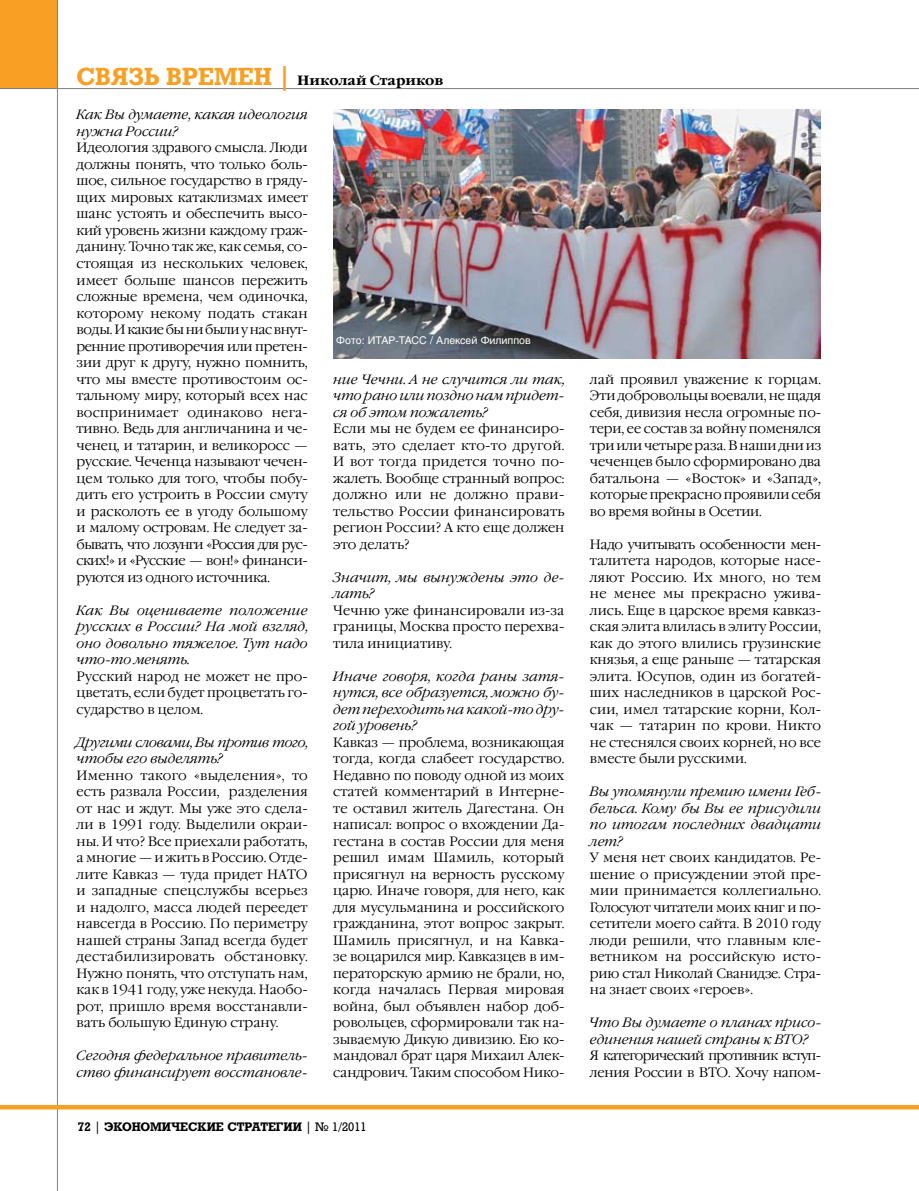
<style>
.page{position:relative;width:919px;height:1191px;background:#fff}
.page>*{position:absolute;margin:0;border:0;box-sizing:border-box;transform-origin:0 0}
.t1{font:700 24px "Rodeo";color:#f9a024}
.t2{font:300 13.5px/16.5px "Garamond C";color:#000;text-align:justify}
.t3{font:italic 300 13.5px/16.5px "Garamond C";color:#000}
.t4{font:300 13.5px/16.5px "Garamond C";letter-spacing:-.055em;color:#000}
.t5{font:italic 300 13.5px/16.5px "Garamond C";letter-spacing:-.02em;color:#000}
.t6{font:700 13.5px "Garamond C";color:#000}
.t7{font:700 12px "Rodeo";color:#000}
.t8{font:10.5px "Helios";color:#fff}
.s1{font-family:"Rodeo";font-size:24px;color:#f9a024}
.s2{font-weight:400}
</style>
<div class="page">
<div style="left:0;top:0;width:58px;height:89px;background:#f9a024"></div>
<hr style="left:57px;top:0;width:1px;height:1191px;background:#808284">
<hr style="left:0;top:88px;width:918px;height:1px;background:#808284">
<hr style="left:0;top:1105px;width:918px;height:4px;background:#f9a024">
<img style="left:333px;top:109px;width:487px;height:249px">
<h1 class="t1" style="left:77px;top:62px;width:125px">связь времен</h1>
<p class="t6" style="left:278px;top:73px;width:166px"><span class="s1">|</span> Николай Стариков</p>
<p class="t3" style="left:77px;top:107px;width:232px">Как Вы думаете, какая идеология нужна России?</p>
<p class="t2" style="left:77px;top:140px;width:233px">Идеология здравого смысла. Люди должны понять, что только боль&shy;шое, сильное государство в гряду&shy;щих мировых катаклизмах имеет шанс устоять и обеспечить высо&shy;кий уровень жизни каждому граж&shy;данину. Точно так же, как семья, со&shy;стоящая из нескольких человек, имеет больше шансов пережить сложные времена, чем одиночка, которому некому подать стакан воды. И какие бы ни были у нас внут&shy;ренние противоречия или претен&shy;зии друг к другу, нужно помнить, что мы вместе противостоим ос&shy;тальному миру, который всех нас воспринимает одинаково нега&shy;тивно. Ведь для англичанина и че&shy;ченец, и татарин, и великоросс — русские. Чеченца называют чечен&shy;цем только для того, чтобы побу&shy;дить его устроить в России смуту и расколоть ее в угоду большому и малому островам. Не следует за&shy;бывать, что лозунги «Россия для рус&shy;ских!» и «Русские — вон!» финанси&shy;руются из одного источника.</p>
<p class="t3" style="left:77px;top:602px;width:233px;text-align:justify">Как Вы оцениваете положение русских в России? На мой взгляд, оно довольно тяжелое. Тут надо что-то менять.</p>
<p class="t2" style="left:77px;top:668px;width:233px">Русский народ не может не про&shy;цветать, если будет процветать го&shy;сударство в целом.</p>
<p class="t5" style="left:77px;top:734px;width:233px">Другими словами, Вы против того, чтобы его выделять?</p>
<p class="t2" style="left:77px;top:767px;width:233px">Именно такого «выделения», то есть развала России, разделения от нас и ждут. Мы уже это сдела&shy;ли в 1991 году. Выделили окраи&shy;ны. И что? Все приехали работать, а многие — и жить в Россию. Отде&shy;лите Кавказ — туда придет НАТО и западные спецслужбы всерьез и надолго, масса людей переедет навсегда в Россию. По периметру нашей страны Запад всегда будет дестабилизировать обстановку.<br>Нужно понять, что отступать нам, как в 1941 году, уже некуда. Наобо&shy;рот, пришло время восстанавли&shy;вать большую Единую страну.</p>
<p class="t3" style="left:77px;top:1048px;width:233px">Сегодня федеральное правитель&shy;ство финансирует восстановле-</p>
<p class="t8" style="left:336px;top:334px;width:196px">Фото: ИТАР-ТАСС / Алексей Филиппов</p>
<p class="t3" style="left:333px;top:371px;width:233px;text-align:justify">ние Чечни. А не случится ли так, что рано или поздно нам придет&shy;ся об этом пожалеть?</p>
<p class="t2" style="left:333px;top:421px;width:233px">Если мы не будем ее финансиро&shy;вать, это сделает кто-то другой.<br>И вот тогда придется точно по&shy;жалеть. Вообще странный во-прос: должно или не должно прави&shy;тельство России финансировать регион России? А кто еще должен это делать?</p>
<p class="t3" style="left:333px;top:569px;width:233px">Значит, мы вынуждены это де&shy;лать?</p>
<p class="t2" style="left:333px;top:602px;width:233px">Чечню уже финансировали из-за границы, Москва просто перехва&shy;тила инициативу.</p>
<p class="t3" style="left:333px;top:668px;width:233px;text-align:justify">Иначе говоря, когда раны затя&shy;нутся, все образуется, можно бу&shy;дет переходить на какой-то дру&shy;гой уровень?</p>
<p class="t2" style="left:333px;top:734px;width:233px">Кавказ — проблема, возникающая тогда, когда слабеет государ-ство.<br>Недавно по поводу одной из моих статей комментарий в Интерне&shy;те оставил житель Дагестана. Он написал: вопрос о вхождении Да&shy;гестана в состав России для меня решил имам Шамиль, который присягнул на верность русскому царю. Иначе говоря, для него, как для мусульманина и российского гражданина, этот вопрос закрыт.<br>Шамиль присягнул, и на Кавка&shy;зе воцарился мир. Кавказцев в им&shy;ператорскую армию не брали, но, когда началась Первая мировая война, был объявлен набор доб&shy;ровольцев, сформировали так на&shy;зываемую Дикую дивизию. Ею ко&shy;мандовал брат царя Михаил Алек&shy;сандрович. Таким способом Нико-</p>
<p class="t7" style="left:78px;top:1119px;width:290px">72 <span class="s2">|</span> ЭКОНОМИЧЕСКИЕ СТРАТЕГИИ <span class="s2">| № 1/2011</span></p>
<p class="t2" style="left:590px;top:371px;width:233px">лай проявил уважение к горцам.<br>Эти добровольцы воевали, не щадя себя, дивизия несла огромные по&shy;тери, ее состав за войну поменялся три или четыре раза. В наши дни из чеченцев было сформировано два батальона — «Восток» и «Запад», которые прекрасно проявили себя во время войны в Осетии.</p>
<p class="t2" style="left:590px;top:536px;width:233px">Надо учитывать особенности мен&shy;талитета народов, которые насе&shy;ляют Россию. Их много, но тем не менее мы прекрасно ужива&shy;лись. Еще в царское время кавказ&shy;ская элита влилась в элиту России, как до этого влились грузинские князья, а еще раньше — татарская элита. Юсупов, один из богатей&shy;ших наследников в царской Рос&shy;сии, имел татарские корни, Кол&shy;чак — татарин по крови. Никто не стеснялся своих корней, но все вместе были русскими.</p>
<p class="t3" style="left:590px;top:784px;width:233px;text-align:justify">Вы упомянули премию имени Геб&shy;бельса. Кому бы Вы ее присудили по итогам последних двадцати лет?</p>
<p class="t2" style="left:590px;top:850px;width:233px">У меня нет своих кандидатов. Ре&shy;шение о присуждении этой пре&shy;мии принимается коллегиально.<br>Голосуют читатели моих книг и по&shy;сетители моего сайта. В 2010 году люди решили, что главным кле&shy;ветником на российскую исто&shy;рию стал Николай Сванидзе. Стра&shy;на знает своих «героев».</p>
<p class="t3" style="left:590px;top:1015px;width:233px">Что Вы думаете о планах присо&shy;единения нашей страны к ВТО?</p>
<p class="t4" style="left:590px;top:1048px;width:233px">Я категорический противник вступ&shy;ления России в ВТО. Хочу напом-</p>
</div>
